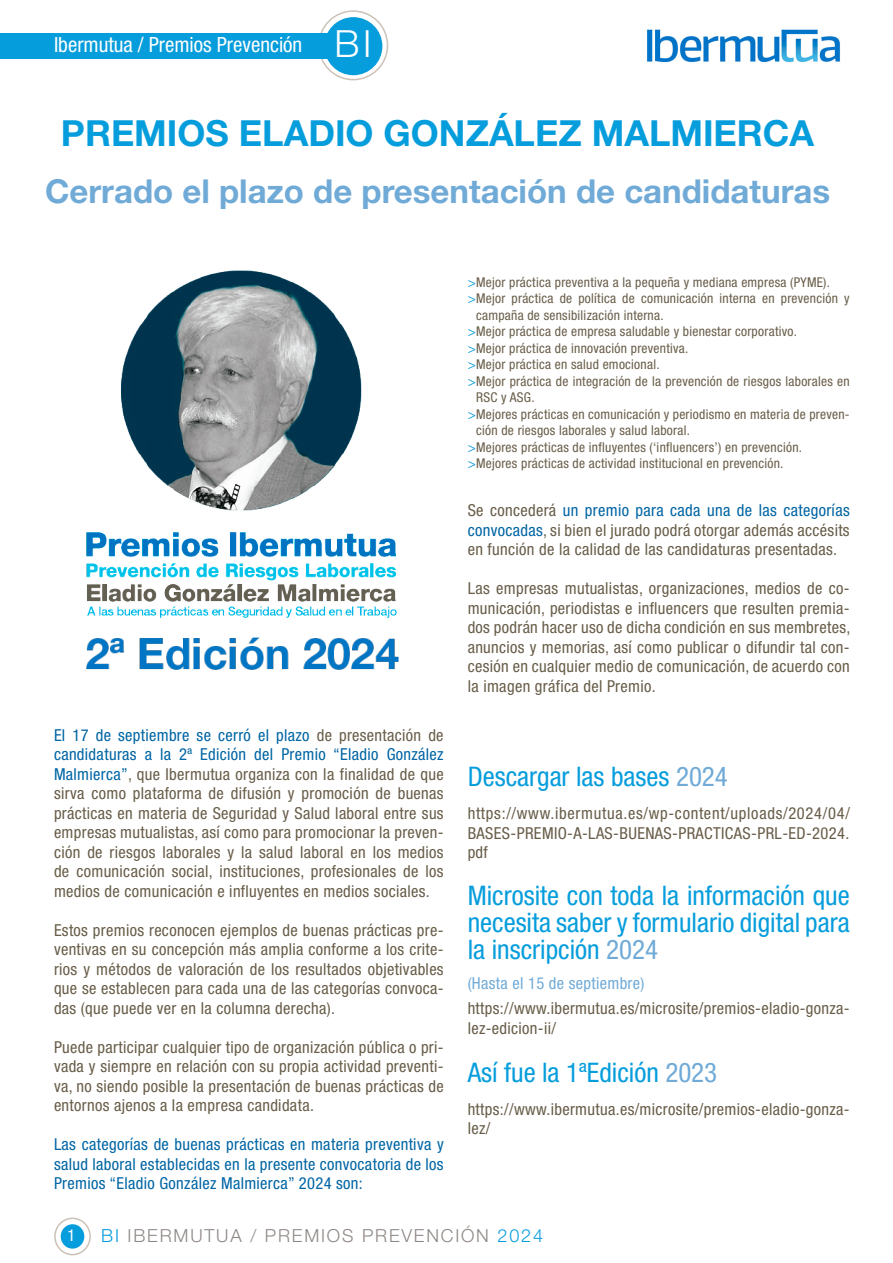
<style>
.page{position:relative;width:893px;height:1263px;background:#fff}
.page>*{position:absolute;margin:0;border:0;box-sizing:border-box;transform-origin:0 0}
.t1{font:300 37.5px "Helvetica Neue LT Std";color:#fff}
.t2{font:700 36px "Helvetica Neue LT Std";color:#069ddc}
.t3{font:700 33px "Helvetica Neue LT Std";color:#70aad7}
.t4{font:condensed 27px/27px "Helvetica Neue LT Std";color:#069ddc;text-align:justify}
.t5{font:condensed 21px "Helvetica Neue LT Std";color:#fff}
.t6{font:300 18px "Helvetica Neue LT Std";letter-spacing:.1em;color:#8e8885}
.t7{font:condensed 16.5px/19.5px "Helvetica Neue LT Std";letter-spacing:.02em;color:#685d49;text-align:justify}
.t8{font:condensed 16.5px/19.5px "Helvetica Neue LT Std";letter-spacing:.02em;color:#0065a4;text-align:justify}
.t9{font:condensed 16.5px "Helvetica Neue LT Std";letter-spacing:.02em;color:#70aad7}
.t10{font:condensed 16.5px "Helvetica Neue LT Std";color:#fff}
.t11{font:condensed 13.5px/16.5px "Helvetica Neue LT Std";letter-spacing:.02em;color:#685d49}
.s1{color:#0065a4}
.s2{color:#069ddc}
.s3{color:#70aad7}
</style>
<div class="page">
<svg style="left:55px;top:1218px;width:35px;height:36px"></svg>
<div style="left:54px;top:1217px;width:37px;height:38px;border:2px solid #cbc2b7;border-radius:50%"></div>
<div style="left:61px;top:1225px;width:23px;height:23px;background:#069ddc;border-radius:50%"></div>
<div style="left:61px;top:1224px;width:23px;height:24px;border:2px solid #069ddc;border-radius:50%"></div>
<svg style="left:319px;top:11px;width:68px;height:69px"></svg>
<div style="left:318px;top:10px;width:70px;height:70px;border:2px solid #cbc2b7;border-radius:50%"></div>
<div style="left:325px;top:18px;width:57px;height:56px;background:#069ddc;border-radius:50%"></div>
<div style="left:324px;top:17px;width:58px;height:58px;border:2px solid #069ddc;border-radius:50%"></div>
<div style="left:0;top:33px;width:331px;height:26px;background:#069ddc"></div>
<img style="left:646px;top:29px;width:195px;height:34px">
<img style="left:86px;top:270px;width:313px;height:400px">
<p class="t5" style="left:54px;top:32px;width:250px">Ibermutua / Premios Prevención</p>
<p class="t1" style="left:334px;top:21px;width:39px">BI</p>
<p class="t2" style="left:61px;top:111px;width:755px">PREMIOS ELADIO GONZÁLEZ MALMIERCA</p>
<p class="t3" style="left:45px;top:171px;width:787px">Cerrado el plazo de presentación de candidaturas</p>
<p class="t7" style="left:54px;top:725px;width:391px"><span class="s1">El 17 de septiembre se cerró el plazo</span> de presentación de <span class="s1">candidaturas a la 2ª Edición del Premio “Eladio González Malmierca”</span>, que Ibermutua organiza con la finalidad de que sirva como plataforma de difusión y promoción de buenas prácticas en materia de Seguridad y Salud laboral entre sus empresas mutualistas, así como para promocionar la preven&shy;ción de riesgos laborales y la salud laboral en los medios de comunicación social, instituciones, profesionales de los medios de comunicación e influyentes en medios sociales.</p>
<p class="t7" style="left:54px;top:920px;width:391px">Estos premios reconocen ejemplos de buenas prácticas pre&shy;ventivas en su concepción más amplia conforme a los crite&shy;rios y métodos de valoración de los resultados objetivables que se establecen para cada una de las categorías convoca&shy;das (que puede ver en la columna derecha).</p>
<p class="t7" style="left:54px;top:1037px;width:391px">Puede participar cualquier tipo de organización pública o pri&shy;vada y siempre en relación con su propia actividad preventi&shy;va, no siendo posible la presentación de buenas prácticas de</p>
<p class="t7" style="left:54px;top:1095px;width:262px">entornos ajenos a la empresa candidata.</p>
<p class="t8" style="left:54px;top:1134px;width:391px">Las categorías de buenas prácticas en materia preventiva y salud laboral establecidas en la presente convocatoria de los Premios “Eladio González Malmierca” 2024 son:</p>
<p class="t11" style="left:468px;top:273px;width:364px"><span class="s2">&gt;</span>Mejor práctica preventiva a la pequeña y mediana empresa (PYME).</p>
<p class="t11" style="left:476px;top:290px;width:375px;text-indent:-8px"><span class="s2">&gt;</span>Mejor práctica de política de comunicación interna en prevención y campaña de sensibilización interna.</p>
<p class="t11" style="left:468px;top:323px;width:331px"><span class="s2">&gt;</span>Mejor práctica de empresa saludable y bienestar corporativo.</p>
<p class="t11" style="left:468px;top:339px;width:222px"><span class="s2">&gt;</span>Mejor práctica de innovación preventiva.</p>
<p class="t11" style="left:468px;top:356px;width:193px"><span class="s2">&gt;</span>Mejor práctica en salud emocional.</p>
<p class="t11" style="left:476px;top:372px;width:375px;text-indent:-8px"><span class="s2">&gt;</span>Mejor práctica de integración de la prevención de riesgos laborales en<br>RSC y ASG.</p>
<p class="t11" style="left:476px;top:405px;width:375px;text-indent:-8px"><span class="s2">&gt;</span>Mejores prácticas en comunicación y periodismo en materia de preven&shy;ción de riesgos laborales y salud laboral.</p>
<p class="t11" style="left:468px;top:438px;width:336px"><span class="s2">&gt;</span>Mejores prácticas de influyentes (‘influencers’) en prevención.</p>
<p class="t11" style="left:468px;top:455px;width:317px"><span class="s2">&gt;</span>Mejores prácticas de actividad institucional en prevención.</p>
<p class="t7" style="left:468px;top:500px;width:383px">Se concederá <span class="s1">un premio para cada una de las categorías convocadas</span>, si bien el jurado podrá otorgar además accésits en función de la calidad de las candidaturas presentadas.</p>
<p class="t7" style="left:468px;top:578px;width:384px">Las empresas mutualistas, organizaciones, medios de co&shy;municación, periodistas e influencers que resulten premia&shy;dos podrán hacer uso de dicha condición en sus membretes, anuncios y memorias, así como publicar o difundir tal con&shy;cesión en cualquier medio de comunicación, de acuerdo con la imagen gráfica del Premio.</p>
<p class="t4" style="left:468px;top:763px;width:262px">Descargar las bases <span class="s3">2024</span></p>
<p class="t7" style="left:468px;top:803px;width:384px">https://www.ibermutua.es/wp-content/uploads/2024/04/ BASES-PREMIO-A-LAS-BUENAS-PRACTICAS-PRL-ED-2024. pdf</p>
<p class="t4" style="left:468px;top:881px;width:383px">Microsite con toda la información que necesita saber y formulario digital para la inscripción <span class="s3">2024</span></p>
<p class="t9" style="left:468px;top:973px;width:178px">(Hasta el 15 de septiembre)</p>
<p class="t7" style="left:468px;top:998px;width:383px">https://www.ibermutua.es/microsite/premios-eladio-gonza&shy;lez-edicion-ii/</p>
<p class="t4" style="left:468px;top:1058px;width:251px">Así fue la 1ªEdición <span class="s3">2023</span></p>
<p class="t7" style="left:468px;top:1099px;width:383px">https://www.ibermutua.es/microsite/premios-eladio-gonza&shy;lez/</p>
<p class="t10" style="left:67px;top:1226px;width:9px">1</p>
<p class="t6" style="left:101px;top:1225px;width:443px"><span class="s2">BI</span> IBERMUTUA / PREMIOS PREVENCIÓN <span class="s2">2024</span></p>
</div>
